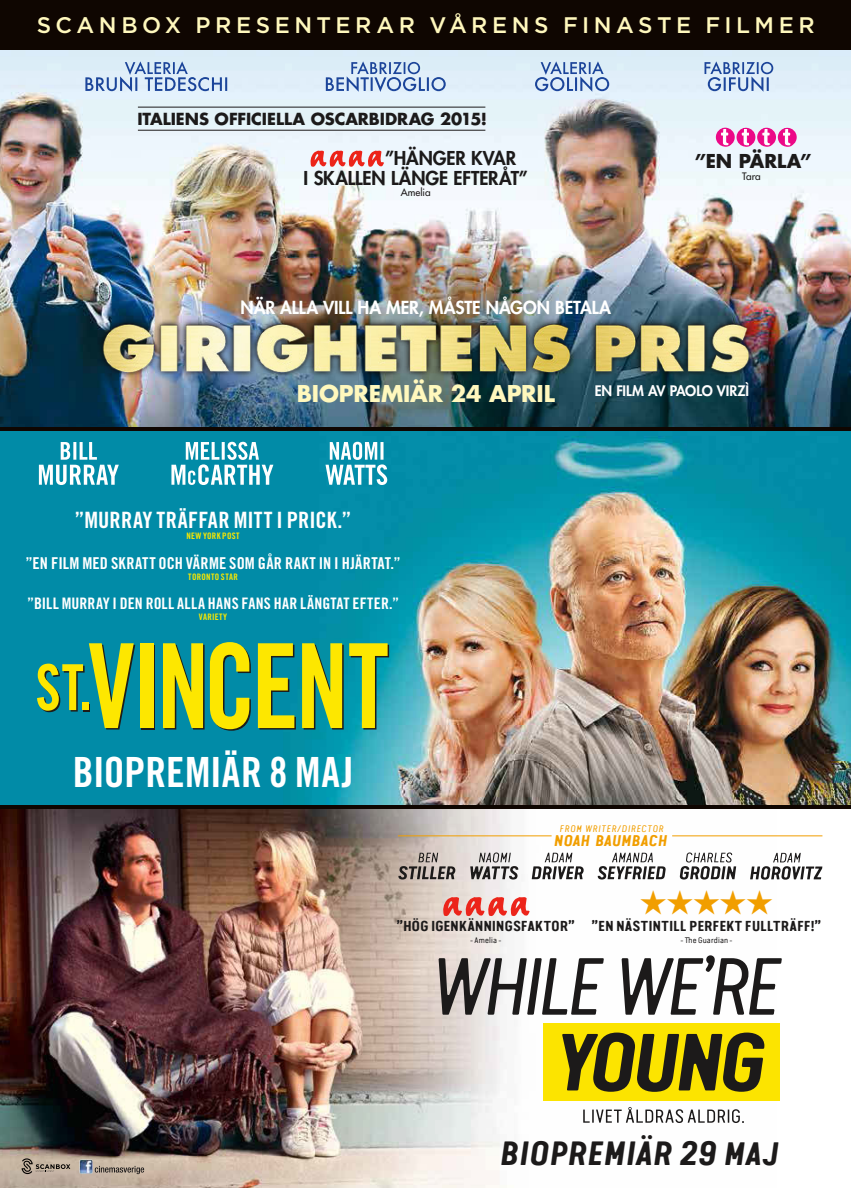
<style>
.page{position:relative;width:851px;height:1188px;background:#fff}
.page>*{position:absolute;margin:0;border:0;box-sizing:border-box;transform-origin:0 0}
.t1{font:41.62px "Trade Gothic LT Std Bd Cn 20";letter-spacing:.005em;color:#fff}
.t2{font:italic 700 33.88px "Van Condensed Pro";color:#1c1a1a}
.t3{font:33.88px "Zapf Dingbats ITC";color:#f19e00}
.t4{font:500 22.5px "Gotham";letter-spacing:.2em;color:#fff8bd}
.t5{font:22.5px "Trade Gothic Bold Cond Twenty";letter-spacing:.01em;color:#fff}
.t6{font:700 22.5px "Futura Std";letter-spacing:-.005em;color:#fff8bd}
.t7{font:800 18.62px/20px "Futura Std";letter-spacing:-.005em;color:#1c1a1a}
.t8{font:700 18.62px "Futura Std";color:#1c1a1a}
.t9{font:800 17.5px "Futura Std";letter-spacing:-.005em;color:#fff}
.t10{font:16.38px "Trade Gothic Bold Cond Twenty";letter-spacing:.015em;color:#fff}
.t11{font:700 16.25px "Futura Std";letter-spacing:-.005em;color:#1c1a1a}
.t12{font:15.88px "Trade Gothic Bold Cond Twenty";letter-spacing:.015em;color:#fff}
.t13{font:italic 700 15.62px "Van Condensed Pro";color:#f19e00}
.t14{font:700 14.5px "Van Condensed Pro";letter-spacing:-.02em;color:#1c1a1a}
.t15{font:800 14.12px "Futura Std";letter-spacing:-.005em;color:#fff}
.t16{font:500 10px "Futura Std";letter-spacing:-.005em;color:#1c1a1a}
.t17{font:italic 9.62px "Van Condensed Pro";letter-spacing:.07em;color:#f19e00}
.t18{font:8.88px "Trade Gothic Bold Cond Twenty";letter-spacing:.035em;color:#fae800}
.t19{font:8.12px "Van Condensed Pro";letter-spacing:.02em;color:#1c1a1a}
.s1{font-size:32.62px}
</style>
<div class="page">
<img style="left:0;top:808px;width:776px;height:379px">
<img style="left:0;top:431px;width:850px;height:374px">
<img style="left:0;top:49px;width:850px;height:378px">
<div style="left:0;top:0;width:850px;height:49px;background:#0f0601"></div>
<hr style="left:0;top:427px;width:850px;height:4px;background:#0f0601">
<hr style="left:0;top:805px;width:850px;height:3px;background:#0f0601">
<img style="left:90px;top:314px;width:671px;height:67px">
<svg style="left:704px;top:61px;width:69px;height:31px"></svg>
<svg style="left:535px;top:61px;width:74px;height:31px"></svg>
<svg style="left:326px;top:61px;width:119px;height:31px"></svg>
<svg style="left:85px;top:61px;width:142px;height:31px"></svg>
<svg style="left:309px;top:150px;width:75px;height:19px"></svg>
<div style="left:142px;top:644px;width:13px;height:85px;background:#fde700"></div>
<svg style="left:37px;top:643px;width:98px;height:86px"></svg>
<div style="left:140px;top:643px;width:13px;height:84px;background:#fde700"></div>
<svg style="left:163px;top:643px;width:41px;height:86px"></svg>
<svg style="left:210px;top:642px;width:41px;height:88px"></svg>
<svg style="left:258px;top:643px;width:38px;height:86px"></svg>
<svg style="left:302px;top:643px;width:41px;height:86px"></svg>
<svg style="left:349px;top:643px;width:40px;height:86px"></svg>
<svg style="left:39px;top:442px;width:80px;height:43px"></svg>
<svg style="left:171px;top:441px;width:102px;height:44px"></svg>
<svg style="left:325px;top:441px;width:62px;height:44px"></svg>
<svg style="left:583px;top:1106px;width:160px;height:16px"></svg>
<div style="left:543px;top:1023px;width:236px;height:77px;background:#fce400"></div>
<svg style="left:438px;top:955px;width:343px;height:59px"></svg>
<svg style="left:562px;top:1032px;width:202px;height:59px"></svg>
<svg style="left:22px;top:1157px;width:48px;height:16px"></svg>
<svg style="left:95px;top:1165px;width:49px;height:8px"></svg>
<img style="left:79px;top:1159px;width:14px;height:13px">
<svg style="left:398px;top:852px;width:57px;height:27px"></svg>
<svg style="left:470px;top:852px;width:48px;height:27px"></svg>
<svg style="left:531px;top:852px;width:52px;height:27px"></svg>
<svg style="left:597px;top:852px;width:68px;height:27px"></svg>
<svg style="left:679px;top:852px;width:57px;height:27px"></svg>
<svg style="left:750px;top:852px;width:72px;height:27px"></svg>
<hr style="left:672px;top:835px;width:150px;height:1px;background:#f19e00">
<hr style="left:398px;top:835px;width:153px;height:1px;background:#f19e00">
<div style="left:715px;top:128px;width:19px;height:18px;background:#ec0887;border-radius:50%"></div>
<svg style="left:719px;top:128px;width:10px;height:18px"></svg>
<svg style="left:736px;top:128px;width:19px;height:19px"></svg>
<svg style="left:740px;top:128px;width:10px;height:19px"></svg>
<div style="left:757px;top:128px;width:18px;height:19px;background:#ec0887;border-radius:50%"></div>
<svg style="left:761px;top:128px;width:9px;height:18px"></svg>
<svg style="left:777px;top:128px;width:19px;height:19px"></svg>
<svg style="left:781px;top:128px;width:10px;height:19px"></svg>
<hr style="left:138px;top:107px;width:347px;height:1px;background:#1c1a1a">
<hr style="left:138px;top:130px;width:347px;height:1px;background:#1c1a1a">
<svg style="left:442px;top:895px;width:88px;height:23px"></svg>
<h3 class="t4" style="left:37px;top:12px;width:779px">SCANBOX PRESENTERAR VÅRENS FINASTE FILMER</h3>
<p class="t11" style="left:137px;top:108px;width:351px">ITALIENS OFFICIELLA OSCARBIDRAG 2015!</p>
<p class="t7" style="left:303px;top:148px;width:226px;text-indent:82px">”HÄNGER KVAR<br>I SKALLEN LÄNGE EFTERÅT”</p>
<p class="t8" style="left:694px;top:148px;width:119px">”EN PÄRLA”</p>
<p class="t16" style="left:742px;top:170px;width:20px">Tara</p>
<p class="t16" style="left:400px;top:185px;width:31px">Amelia</p>
<p class="t9" style="left:240px;top:296px;width:372px">NÄR ALLA VILL HA MER, MÅSTE NÅGON BETALA</p>
<h3 class="t6" style="left:297px;top:379px;width:259px">BIOPREMIÄR 24 APRIL</h3>
<p class="t15" style="left:594px;top:381px;width:156px">EN FILM AV PAOLO VIRZÌ</p>
<h3 class="t5" style="left:75px;top:505px;width:278px">”MURRAY TRÄFFAR MITT I PRICK.”</h3>
<p class="t18" style="left:186px;top:530px;width:55px">NEW YORK POST</p>
<p class="t10" style="left:25px;top:553px;width:377px">”EN FILM MED SKRATT OCH VÄRME SOM GÅR RAKT IN I HJÄRTAT.”</p>
<p class="t18" style="left:188px;top:571px;width:51px">TORONTO STAR</p>
<p class="t12" style="left:27px;top:593px;width:373px">”BILL MURRAY I DEN ROLL ALLA HANS FANS HAR LÄNGTAT EFTER.”</p>
<p class="t18" style="left:199px;top:611px;width:30px">VARIETY</p>
<h1 class="t1" style="left:73px;top:746px;width:282px">BIOPREMIÄR 8 MAJ</h1>
<p class="t17" style="left:559px;top:821px;width:105px">FROM WRITER/DIRECTOR</p>
<p class="t13" style="left:553px;top:827px;width:115px">NOAH BAUMBACH</p>
<p class="t14" style="left:396px;top:914px;width:180px">”HÖG IGENKÄNNINGSFAKTOR”</p>
<p class="t19" style="left:470px;top:934px;width:33px">- Amelia -</p>
<h2 class="t3" style="left:639px;top:885px;width:135px">★★★★★</h2>
<p class="t14" style="left:591px;top:914px;width:231px">”EN NÄSTINTILL PERFEKT FULLTRÄFF!”</p>
<p class="t19" style="left:680px;top:934px;width:54px">- The Guardian -</p>
<h2 class="t2" style="left:499px;top:1125px;width:281px">BIOPREMIÄR 29 <span class="s1">MAJ</span></h2>
</div>
